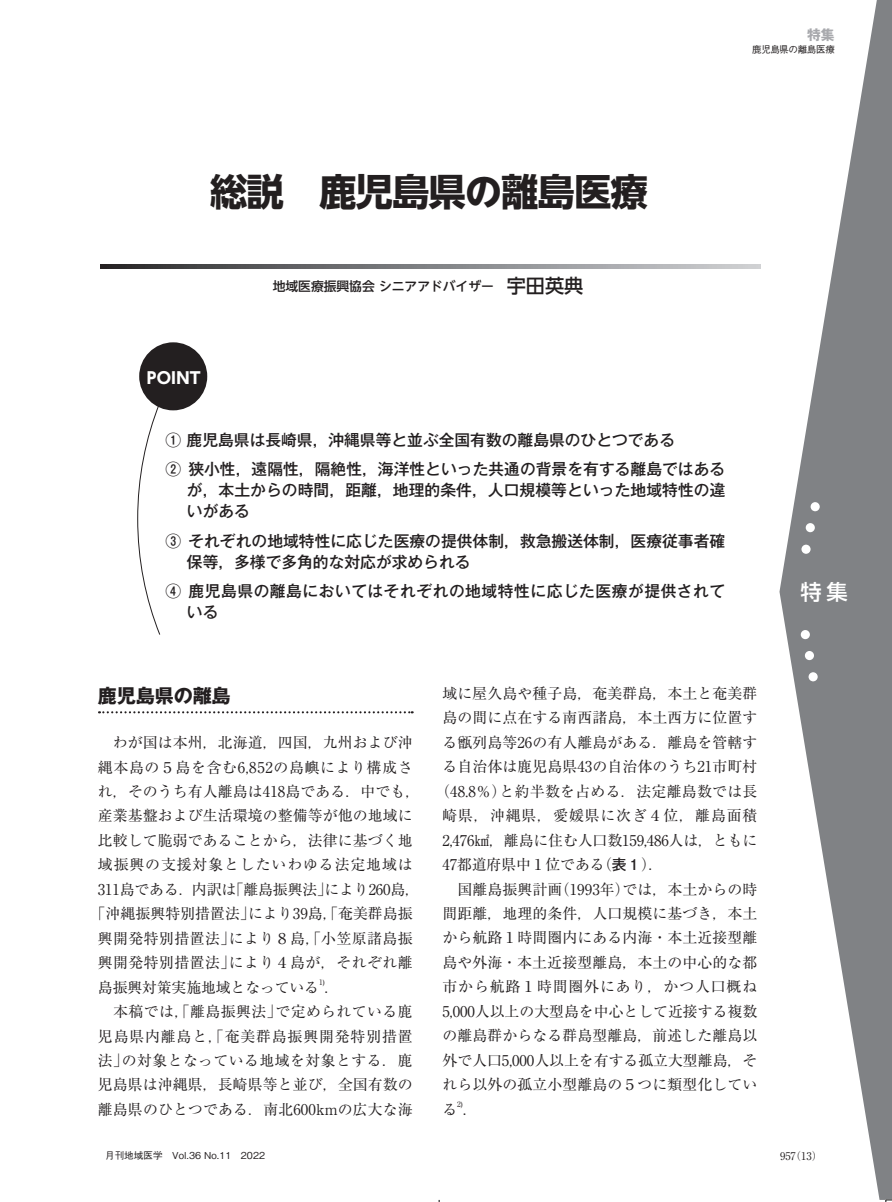
<style>
.page{position:relative;width:892px;height:1202px;background:#fff}
.page>*{position:absolute;margin:0;border:0;box-sizing:border-box;transform-origin:0 0}
.t1{font:700 37.5px "UD Shin Go NT Pro";letter-spacing:-.03em;color:#231f20}
.t2{font:500 21.3px "Shin Go Pro";color:#fff}
.t3{font:700 19.2px "Gothic MB101 Pr 6 N";letter-spacing:-.01em;color:#231f20}
.t4{font:700 15.9px "UD Shin Go NT Pro";letter-spacing:.015em;color:#fff}
.t5{font:500 15.75px/21px "Gothic MB101 Pr 6 N";color:#231f20}
.t6{font:500 15.75px/21px "Gothic MB101 Pr 6 N";letter-spacing:.035em;color:#231f20}
.t7{font:14.85px/24.5px "Ryumin Pro";letter-spacing:.005em;color:#231f20;text-align:justify}
.t8{font:14.85px "Ryumin Pro";letter-spacing:.03em;color:#231f20}
.t9{font:14.85px "Ryumin Pro";letter-spacing:.06em;color:#231f20}
.t10{font:14.85px "Ryumin Pro";letter-spacing:.045em;color:#231f20}
.t11{font:14.85px "Ryumin Pro";letter-spacing:.055em;color:#231f20}
.t12{font:700 13.8px "Gothic MB101 Pro";color:#a8a9ad}
.t13{font:500 12.75px "UD Shin Go NT Pro";color:#231f20}
.t14{font:10.65px "Ryumin Pro";color:#231f20}
.t15{font:500 9.6px "Gothic BBB Pro";color:#231f20}
.t16{font:500 9.6px "Gothic BBB Pro";letter-spacing:-.045em;color:#231f20}
.t17{font:7.5px "Ryumin Pro";color:#231f20}
.s1{font-size:19.2px}
.s2{font-family:"Futo Go B101 Pr 6 N";font-weight:700}
</style>
<div class="page">
<svg style="left:779px;top:0;width:112px;height:1200px;fill:#808285"></svg>
<div style="left:801px;top:545px;width:9px;height:9px;background:#fff;border-radius:50%"></div>
<div style="left:805px;top:523px;width:9px;height:9px;background:#fff;border-radius:50%"></div>
<div style="left:810px;top:502px;width:9px;height:9px;background:#fff;border-radius:50%"></div>
<div style="left:800px;top:630px;width:9px;height:9px;background:#fff;border-radius:50%"></div>
<div style="left:804px;top:651px;width:10px;height:9px;background:#fff;border-radius:50%"></div>
<div style="left:808px;top:672px;width:9px;height:9px;background:#fff;border-radius:50%"></div>
<svg style="left:99px;top:711px;width:313px;height:2px"></svg>
<svg style="left:101px;top:264px;width:659px;height:4px"></svg>
<div style="left:139px;top:342px;width:68px;height:68px;background:#231f20;border-radius:50%"></div>
<svg style="left:137px;top:402px;width:24px;height:233px"></svg>
<svg style="left:884px;top:1186px;width:8px;height:16px"></svg>
<p class="t12" style="left:807px;top:23px;width:29px">特集</p>
<p class="t16" style="left:752px;top:42px;width:84px">鹿児島県の離島医療</p>
<h1 class="t1" style="left:210px;top:161px;width:439px">総説　鹿児島県の離島医療</h1>
<p class="t4" style="left:147px;top:365px;width:55px">POINT</p>
<p class="t13" style="left:273px;top:276px;width:312px">地域医療振興協会 シニアアドバイザー　<span class="s1">宇田英典</span></p>
<p class="t5" style="left:166px;top:424px;width:561px;line-height:29.5px">① 鹿児島県は長崎県，沖縄県等と並ぶ全国有数の離島県のひとつである<br>② 狭小性，遠隔性，隔絶性，海洋性といった共通の背景を有する離島ではある</p>
<p class="t5" style="left:187px;top:479px;width:540px">が，本土からの時間，距離，地理的条件，人口規模等といった地域特性の違いがある</p>
<p class="t5" style="left:187px;top:529px;width:540px;text-indent:-21px">③ それぞれの地域特性に応じた医療の提供体制，救急搬送体制，医療従事者確保等，多様で多角的な対応が求められる</p>
<p class="t6" style="left:187px;top:580px;width:540px;text-indent:-21px">④ 鹿児島県の離島においてはそれぞれの地域特性に応じた医療が提供されている</p>
<h2 class="t2" style="left:800px;top:574px;width:49px">特集</h2>
<p class="t3" style="left:98px;top:679px;width:172px">鹿児島県の離島　　</p>
<p class="t7" style="left:98px;top:729px;width:316px">　わが国は本州，北海道，四国，九州および沖</p>
<p class="t10" style="left:98px;top:755px;width:316px">縄本島の５島を含む6,852の島嶼により構成さ</p>
<p class="t7" style="left:98px;top:778px;width:324px">れ，そのうち有人離島は418島である．中でも，</p>
<p class="t7" style="left:98px;top:802px;width:316px">産業基盤および生活環境の整備等が他の地域に</p>
<p class="t7" style="left:98px;top:827px;width:316px">比較して脆弱であることから，法律に基づく地</p>
<p class="t9" style="left:98px;top:853px;width:316px">域振興の支援対象としたいわゆる法定地域は</p>
<p class="t7" style="left:98px;top:876px;width:324px">311島である．内訳は「離島振興法」により260島，</p>
<p class="t7" style="left:90px;top:900px;width:324px">「沖縄振興特別措置法」により39島，「奄美群島振</p>
<p class="t8" style="left:98px;top:926px;width:316px">興開発特別措置法」により８島，「小笠原諸島振</p>
<p class="t8" style="left:98px;top:951px;width:316px">興開発特別措置法」により４島が，それぞれ離</p>
<p class="t7" style="left:98px;top:974px;width:243px">島振興対策実施地域となっている．</p>
<p class="t17" style="left:319px;top:976px;width:7px">1)</p>
<p class="t7" style="left:98px;top:998px;width:316px">　本稿では，「離島振興法」で定められている鹿児島県内離島と，「奄美群島振興開発特別措置法」の対象となっている地域を対象とする．鹿児島県は沖縄県，長崎県等と並び，全国有数の離島県のひとつである．南北600kmの広大な海</p>
<p class="t7" style="left:442px;top:680px;width:316px">域に屋久島や種子島，奄美群島，本土と奄美群</p>
<p class="t7" style="left:442px;top:704px;width:316px">島の間に点在する南西諸島，本土西方に位置す</p>
<p class="t7" style="left:442px;top:729px;width:316px">る甑列島等26の有人離島がある．離島を管轄す</p>
<p class="t7" style="left:442px;top:753px;width:316px">る自治体は鹿児島県43の自治体のうち21市町村</p>
<p class="t7" style="left:435px;top:778px;width:324px">（48.8％）と約半数を占める．法定離島数では長</p>
<p class="t11" style="left:442px;top:804px;width:316px">崎県，沖縄県，愛媛県に次ぎ４位，離島面積</p>
<p class="t7" style="left:442px;top:827px;width:316px">2,476km2，離島に住む人口数159,486人は，ともに</p>
<p class="t7" style="left:442px;top:851px;width:222px">47都道府県中１位である（<span class="s2">表１</span>）．</p>
<p class="t7" style="left:442px;top:876px;width:316px">　国離島振興計画（1993年）では，本土からの時</p>
<p class="t7" style="left:442px;top:900px;width:316px">間距離，地理的条件，人口規模に基づき，本土</p>
<p class="t7" style="left:442px;top:924px;width:316px">から航路１時間圏内にある内海・本土近接型離</p>
<p class="t7" style="left:442px;top:949px;width:316px">島や外海・本土近接型離島，本土の中心的な都</p>
<p class="t9" style="left:442px;top:975px;width:316px">市から航路１時間圏外にあり，かつ人口概ね</p>
<p class="t7" style="left:442px;top:998px;width:316px">5,000人以上の大型島を中心として近接する複数</p>
<p class="t7" style="left:442px;top:1022px;width:316px">の離島群からなる群島型離島，前述した離島以</p>
<p class="t7" style="left:442px;top:1047px;width:316px">外で人口5,000人以上を有する孤立大型離島，そ</p>
<p class="t7" style="left:442px;top:1071px;width:316px">れら以外の孤立小型離島の５つに類型化してい</p>
<p class="t7" style="left:442px;top:1096px;width:37px">る．</p>
<p class="t17" style="left:457px;top:1098px;width:7px">2)</p>
<p class="t15" style="left:105px;top:1148px;width:161px">月刊地域医学　Vol.36 No.11　2022</p>
<p class="t14" style="left:780px;top:1148px;width:44px">957（13）</p>
</div>
